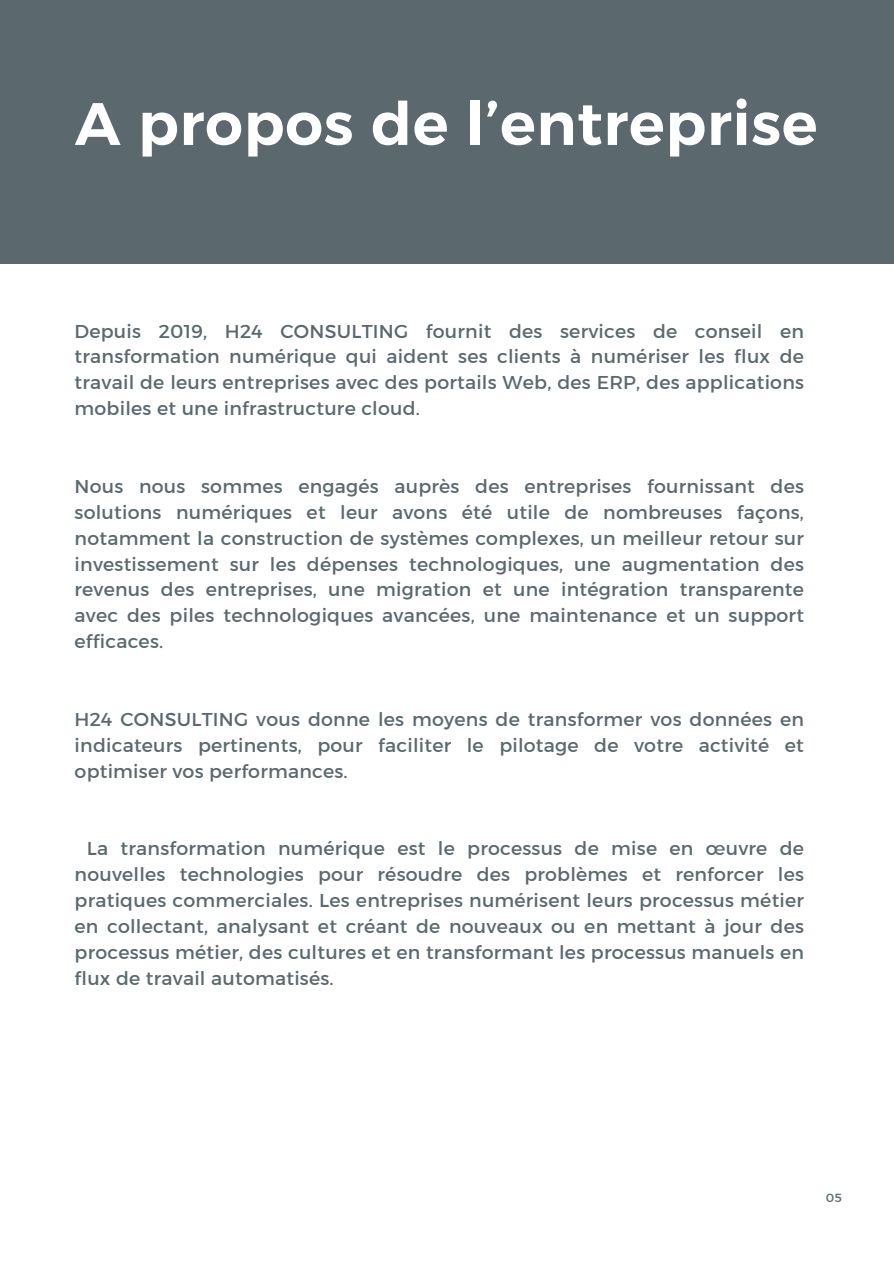
<style>
.page{position:relative;width:894px;height:1264px;background:#fff}
.page>*{position:absolute;margin:0;border:0;box-sizing:border-box;transform-origin:0 0}
.t1{font:700 59.7px "Kief Montaser Semi";letter-spacing:.01em;color:#fff}
.t2{font:18.9px/25.8px "Kief Montaser Regular";letter-spacing:.01em;color:#5b696f;text-align:justify}
.t3{font:12px "Kief Montaser Regular";color:#5b696f}
</style>
<div class="page">
<div style="left:0;top:0;width:893px;height:264px;background:#5b696f"></div>
<h1 class="t1" style="left:75px;top:87px;width:743px">A propos de l’entreprise</h1>
<p class="t2" style="left:75px;top:318px;width:730px">Depuis 2019, H24 CONSULTING fournit des services de conseil en transformation numérique qui aident ses clients à numériser les flux de travail de leurs entreprises avec des portails Web, des ERP, des applications mobiles et une infrastructure cloud.</p>
<p class="t2" style="left:75px;top:473px;width:730px">Nous nous sommes engagés auprès des entreprises fournissant des solutions numériques et leur avons été utile de nombreuses façons, notamment la construction de systèmes complexes, un meilleur retour sur investissement sur les dépenses technologiques, une augmentation des revenus des entreprises, une migration et une intégration transparente avec des piles technologiques avancées, une maintenance et un support efficaces.</p>
<p class="t2" style="left:75px;top:706px;width:730px">H24 CONSULTING vous donne les moyens de transformer vos données en indicateurs pertinents, pour faciliter le pilotage de votre activité et optimiser vos performances.</p>
<p class="t2" style="left:75px;top:835px;width:730px;text-indent:12px">La transformation numérique est le processus de mise en œuvre de nouvelles technologies pour résoudre des problèmes et renforcer les pratiques commerciales. Les entreprises numérisent leurs processus métier en collectant, analysant et créant de nouveaux ou en mettant à jour des processus métier, des cultures et en transformant les processus manuels en flux de travail automatisés.</p>
<p class="t3" style="left:825px;top:1190px;width:18px">05</p>
</div>
